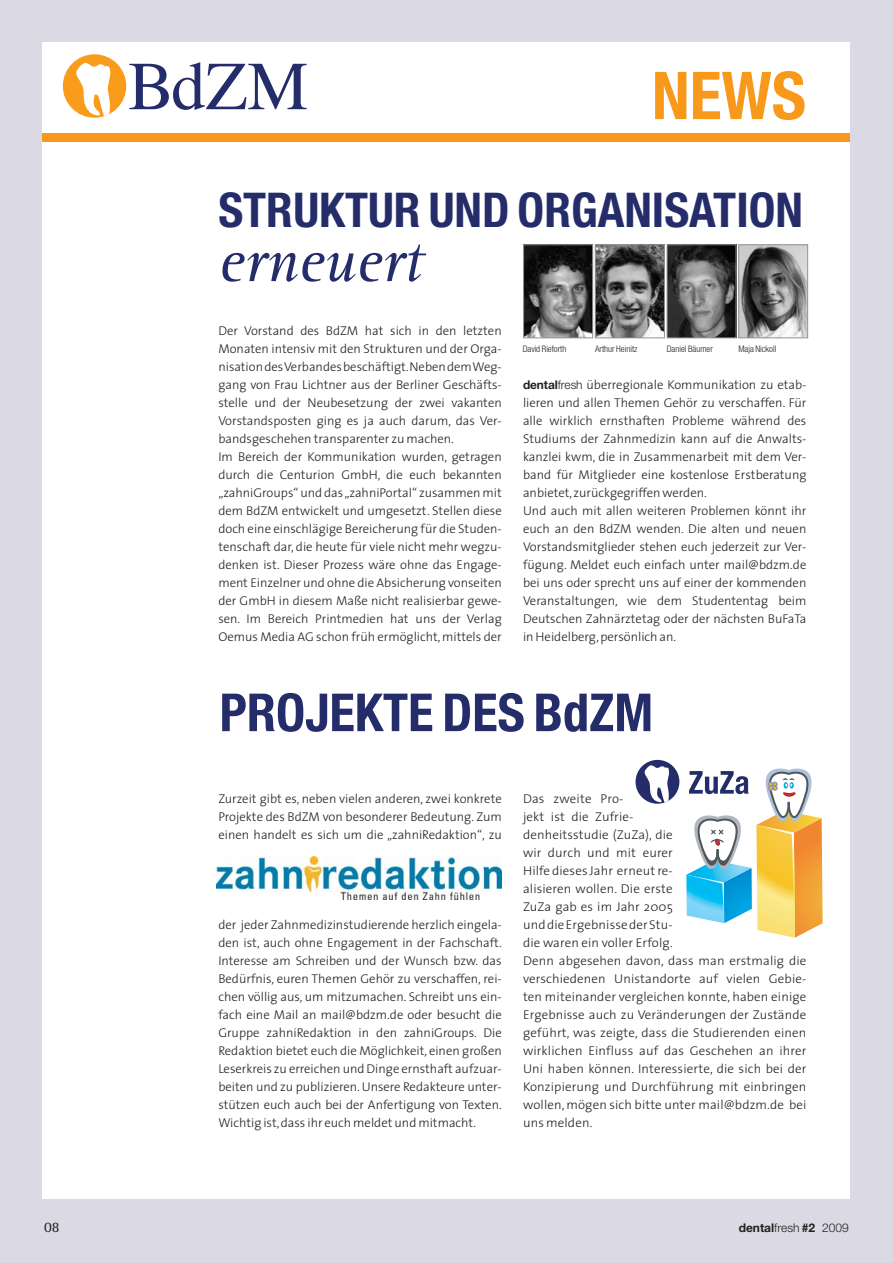
<style>
.page{position:relative;width:893px;height:1263px;background:#dbd9e4}
.page>*{position:absolute;margin:0;border:0;box-sizing:border-box;transform-origin:0 0}
.t1{font:700 condensed 66.15px "Helvetica Neue";color:#f8991c}
.t2{font:italic 60px "Rotis Serif";color:#242d6a}
.t3{font:700 condensed 52.5px "Helvetica Neue";color:#242d6a}
.t4{font:700 condensed 48px "Helvetica Neue";color:#242d6a}
.t5{font:15px "Rotis Serif";color:#231f20}
.t6{font:300 12.75px/18px "The Sans";color:#231f20}
.t7{font:300 12px "Helvetica Neue";color:#231f20}
.t8{font:300 condensed 9px "Helvetica Neue";color:#231f20}
.s1{font-family:"Helvetica Neue";font-weight:700;font-size:12px}
.s2{font-family:"Helvetica Neue";font-size:12px}
.s3{font-weight:700}
</style>
<div class="page">
<div style="left:43px;top:43px;width:807px;height:1156px;background:#fff"></div>
<img style="left:217px;top:857px;width:285px;height:42px">
<div style="left:43px;top:134px;width:807px;height:8px;background:#f8991c"></div>
<svg style="left:129px;top:62px;width:178px;height:48px"></svg>
<div style="left:63px;top:54px;width:63px;height:64px;background:#f99c1c;border-radius:50%"></div>
<img style="left:74px;top:54px;width:39px;height:64px">
<img style="left:597px;top:246px;width:66px;height:90px">
<div style="left:595px;top:244px;width:70px;height:94px;border:1px solid #939598"></div>
<img style="left:669px;top:246px;width:65px;height:90px">
<div style="left:667px;top:244px;width:69px;height:94px;border:1px solid #939598"></div>
<img style="left:525px;top:246px;width:66px;height:90px">
<div style="left:523px;top:244px;width:70px;height:94px;border:1px solid #939598"></div>
<img style="left:740px;top:246px;width:66px;height:90px">
<div style="left:738px;top:244px;width:70px;height:94px;border:1px solid #939598"></div>
<svg style="left:686px;top:768px;width:137px;height:170px"></svg>
<div style="left:635px;top:760px;width:44px;height:44px;background:#242d6a;border-radius:50%"></div>
<img style="left:643px;top:760px;width:27px;height:44px">
<h1 class="t1" style="left:652px;top:72px;width:156px">NEWS</h1>
<h3 class="t4" style="left:218px;top:193px;width:586px">STRUKTUR UND ORGANISATION</h3>
<h2 class="t2" style="left:218px;top:239px;width:206px">erneuert</h2>
<p class="t6" style="left:218px;top:323px;width:285px">Der Vorstand des BdZM hat sich in den letzten Monaten intensiv mit den Strukturen und der Orga&shy;nisation des Verbandes beschäftigt.Neben dem Weg&shy;gang von Frau Lichtner aus der Berliner Geschäfts&shy;stelle und der Neubesetzung der zwei vakanten Vorstandsposten ging es ja auch darum, das Ver&shy;bandsgeschehen transparenter zu machen.<br>Im Bereich der Kommunikation wurden, getragen durch die Centurion GmbH, die euch bekannten „zahniGroups“ und das „zahniPortal“ zusammen mit dem BdZM entwickelt und umgesetzt. Stellen diese doch eine einschlägige Bereicherung für die Studen&shy;tenschaft dar, die heute für viele nicht mehr wegzu&shy;denken ist. Dieser Prozess wäre ohne das Engage&shy;ment Einzelner und ohne die Absicherung vonseiten der GmbH in diesem Maße nicht realisierbar gewe&shy;sen. Im Bereich Printmedien hat uns der Verlag Oemus Media AG schon früh ermöglicht, mittels der</p>
<p class="t8" style="left:523px;top:345px;width:45px">David Rieforth</p>
<p class="t8" style="left:595px;top:345px;width:44px">Arthur Heinitz</p>
<p class="t8" style="left:667px;top:345px;width:48px">Daniel Bäumer</p>
<p class="t8" style="left:738px;top:345px;width:39px">Maja Nickoll</p>
<p class="t6" style="left:523px;top:377px;width:285px"><span class="s1">dental</span><span class="s2">fresh</span> überregionale Kommunikation zu etab&shy;lieren und allen Themen Gehör zu verschaffen. Für alle wirklich ernsthaften Probleme während des Studiums der Zahnmedizin kann auf die Anwalts&shy;kanzlei kwm, die in Zusammenarbeit mit dem Ver&shy;band für Mitglieder eine kostenlose Erstberatung anbietet,zurückgegriffen werden.<br>Und auch mit allen weiteren Problemen könnt ihr euch an den BdZM wenden. Die alten und neuen Vorstandsmitglieder stehen euch jederzeit zur Ver&shy;fügung. Meldet euch einfach unter mail@bdzm.de bei uns oder sprecht uns auf einer der kommenden Veranstaltungen, wie dem Studententag beim Deutschen Zahnärztetag oder der nächsten BuFaTa in Heidelberg,persönlich an.</p>
<h3 class="t3" style="left:220px;top:694px;width:435px">PROJEKTE DES BdZM</h3>
<p class="t6" style="left:218px;top:791px;width:285px;text-align:justify">Zurzeit gibt es, neben vielen anderen, zwei konkrete Projekte des BdZM von besonderer Bedeutung. Zum einen handelt es sich um die „zahniRedaktion“, zu</p>
<p class="t6" style="left:218px;top:917px;width:285px;text-align:justify">der jeder Zahnmedizinstudierende herzlich eingela&shy;den ist, auch ohne Engagement in der Fachschaft.<br>Interesse am Schreiben und der Wunsch bzw. das Bedürfnis, euren Themen Gehör zu verschaffen, rei&shy;chen völlig aus, um mitzumachen. Schreibt uns ein&shy;fach eine Mail an mail@bdzm.de oder besucht die Gruppe zahniRedaktion in den zahniGroups. Die Redaktion bietet euch die Möglichkeit, einen großen Leserkreis zu erreichen und Dinge ernsthaft aufzuar&shy;beiten und zu publizieren. Unsere Redakteure unter&shy;stützen euch auch bei der Anfertigung von Texten.<br>Wichtig ist,dass ihr euch meldet und mitmacht.</p>
<p class="t6" style="left:523px;top:791px;width:285px">Das zweite Pro-<br>jekt ist die Zufrie-<br>denheitsstudie (ZuZa), die<br>wir durch und mit eurer<br>Hilfe dieses Jahr erneut re-<br>alisieren wollen. Die erste<br>ZuZa gab es im Jahr 2005<br>und die Ergebnisse der Stu-<br>die waren ein voller Erfolg.<br>Denn abgesehen davon, dass man erstmalig die verschiedenen Unistandorte auf vielen Gebie&shy;ten miteinander vergleichen konnte, haben einige Ergebnisse auch zu Veränderungen der Zustände geführt, was zeigte, dass die Studierenden einen wirklichen Einfluss auf das Geschehen an ihrer Uni haben können. Interessierte, die sich bei der Konzipierung und Durchführung mit einbringen wollen, mögen sich bitte unter mail@bdzm.de bei uns melden.</p>
<p class="t5" style="left:44px;top:1222px;width:17px">08</p>
<p class="t7" style="left:739px;top:1224px;width:112px"><span class="s3">dental</span>fresh <span class="s3">#2</span> 2009</p>
</div>
